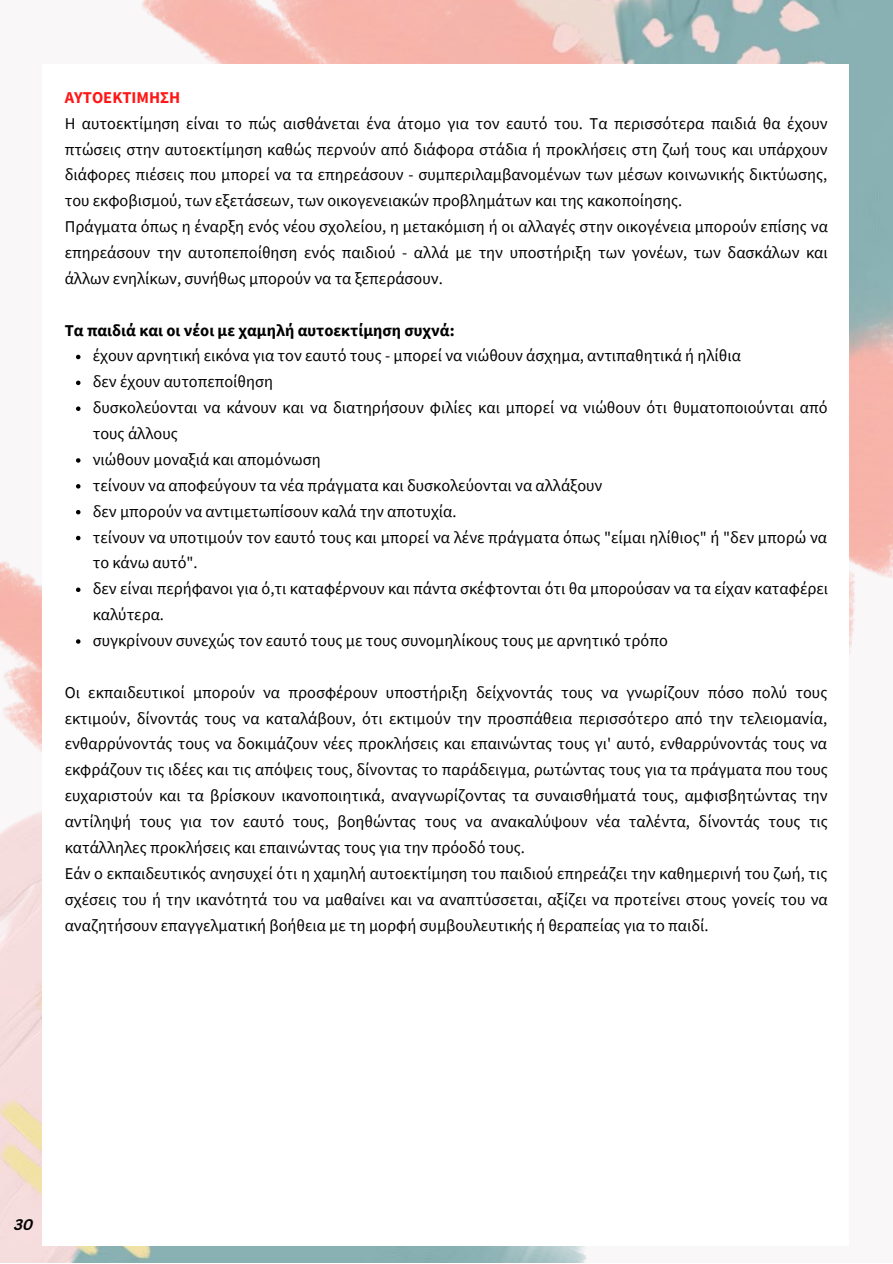
<style>
.page{position:relative;width:893px;height:1264px;background:#fff}
.page>*{position:absolute;margin:0;border:0;box-sizing:border-box;transform-origin:0 0}
.t1{font:16.5px/25.8px "Source Sans Pro";color:#000}
.t2{font:700 16.5px "Source Sans Pro";color:#000}
.t3{font:700 16.5px "Source Sans Pro";color:#ff1616}
.t4{font:italic 700 15px "Canva Sans";color:#000}
</style>
<div class="page">
<div style="left:0;top:0;width:892px;height:1262px;background:#faf7f8"></div>
<img style="left:0;top:561px;width:42px;height:191px">
<img style="left:0;top:812px;width:587px;height:450px">
<img style="left:142px;top:0;width:750px;height:654px">
<div style="left:43px;top:65px;width:805px;height:1181px;background:#fff"></div>
<svg style="left:76px;top:355px;width:4px;height:4px"></svg>
<svg style="left:76px;top:380px;width:4px;height:5px"></svg>
<svg style="left:76px;top:406px;width:4px;height:5px"></svg>
<svg style="left:76px;top:458px;width:4px;height:4px"></svg>
<svg style="left:76px;top:484px;width:4px;height:4px"></svg>
<svg style="left:76px;top:510px;width:4px;height:4px"></svg>
<svg style="left:76px;top:536px;width:4px;height:4px"></svg>
<svg style="left:76px;top:587px;width:4px;height:5px"></svg>
<svg style="left:76px;top:639px;width:4px;height:4px"></svg>
<p class="t3" style="left:65px;top:87px;width:117px">ΑΥΤΟΕΚΤΙΜΗΣΗ</p>
<p class="t1" style="left:65px;top:110px;width:764px">Η αυτοεκτίμηση είναι το πώς αισθάνεται ένα άτομο για τον εαυτό του. Τα περισσότερα παιδιά θα έχουν πτώσεις στην αυτοεκτίμηση καθώς περνούν από διάφορα στάδια ή προκλήσεις στη ζωή τους και υπάρχουν διάφορες πιέσεις που μπορεί να τα επηρεάσουν - συμπεριλαμβανομένων των μέσων κοινωνικής δικτύωσης, του εκφοβισμού, των εξετάσεων, των οικογενειακών προβλημάτων και της κακοποίησης.<br>Πράγματα όπως η έναρξη ενός νέου σχολείου, η μετακόμιση ή οι αλλαγές στην οικογένεια μπορούν επίσης να επηρεάσουν την αυτοπεποίθηση ενός παιδιού - αλλά με την υποστήριξη των γονέων, των δασκάλων και άλλων ενηλίκων, συνήθως μπορούν να τα ξεπεράσουν.</p>
<p class="t2" style="left:65px;top:319px;width:391px">Τα παιδιά και οι νέοι με χαμηλή αυτοεκτίμηση συχνά:</p>
<p class="t1" style="left:93px;top:343px;width:736px">έχουν αρνητική εικόνα για τον εαυτό τους - μπορεί να νιώθουν άσχημα, αντιπαθητικά ή ηλίθια<br>δεν έχουν αυτοπεποίθηση<br>δυσκολεύονται να κάνουν και να διατηρήσουν φιλίες και μπορεί να νιώθουν ότι θυματοποιούνται από τους άλλους<br>νιώθουν μοναξιά και απομόνωση<br>τείνουν να αποφεύγουν τα νέα πράγματα και δυσκολεύονται να αλλάξουν<br>δεν μπορούν να αντιμετωπίσουν καλά την αποτυχία.<br>τείνουν να υποτιμούν τον εαυτό τους και μπορεί να λένε πράγματα όπως "είμαι ηλίθιος" ή "δεν μπορώ να το κάνω αυτό".<br>δεν είναι περήφανοι για ό,τι καταφέρνουν και πάντα σκέφτονται ότι θα μπορούσαν να τα είχαν καταφέρει καλύτερα.<br>συγκρίνουν συνεχώς τον εαυτό τους με τους συνομηλίκους τους με αρνητικό τρόπο</p>
<p class="t1" style="left:65px;top:679px;width:764px">Οι εκπαιδευτικοί μπορούν να προσφέρουν υποστήριξη δείχνοντάς τους να γνωρίζουν πόσο πολύ τους εκτιμούν, δίνοντάς τους να καταλάβουν, ότι εκτιμούν την προσπάθεια περισσότερο από την τελειομανία, ενθαρρύνοντάς τους να δοκιμάζουν νέες προκλήσεις και επαινώντας τους γι' αυτό, ενθαρρύνοντάς τους να εκφράζουν τις ιδέες και τις απόψεις τους, δίνοντας το παράδειγμα, ρωτώντας τους για τα πράγματα που τους ευχαριστούν και τα βρίσκουν ικανοποιητικά, αναγνωρίζοντας τα συναισθήματά τους, αμφισβητώντας την αντίληψή τους για τον εαυτό τους, βοηθώντας τους να ανακαλύψουν νέα ταλέντα, δίνοντάς τους τις κατάλληλες προκλήσεις και επαινώντας τους για την πρόοδό τους.<br>Εάν ο εκπαιδευτικός ανησυχεί ότι η χαμηλή αυτοεκτίμηση του παιδιού επηρεάζει την καθημερινή του ζωή, τις σχέσεις του ή την ικανότητά του να μαθαίνει και να αναπτύσσεται, αξίζει να προτείνει στους γονείς του να αναζητήσουν επαγγελματική βοήθεια με τη μορφή συμβουλευτικής ή θεραπείας για το παιδί.</p>
<p class="t4" style="left:14px;top:1218px;width:21px">30</p>
</div>
